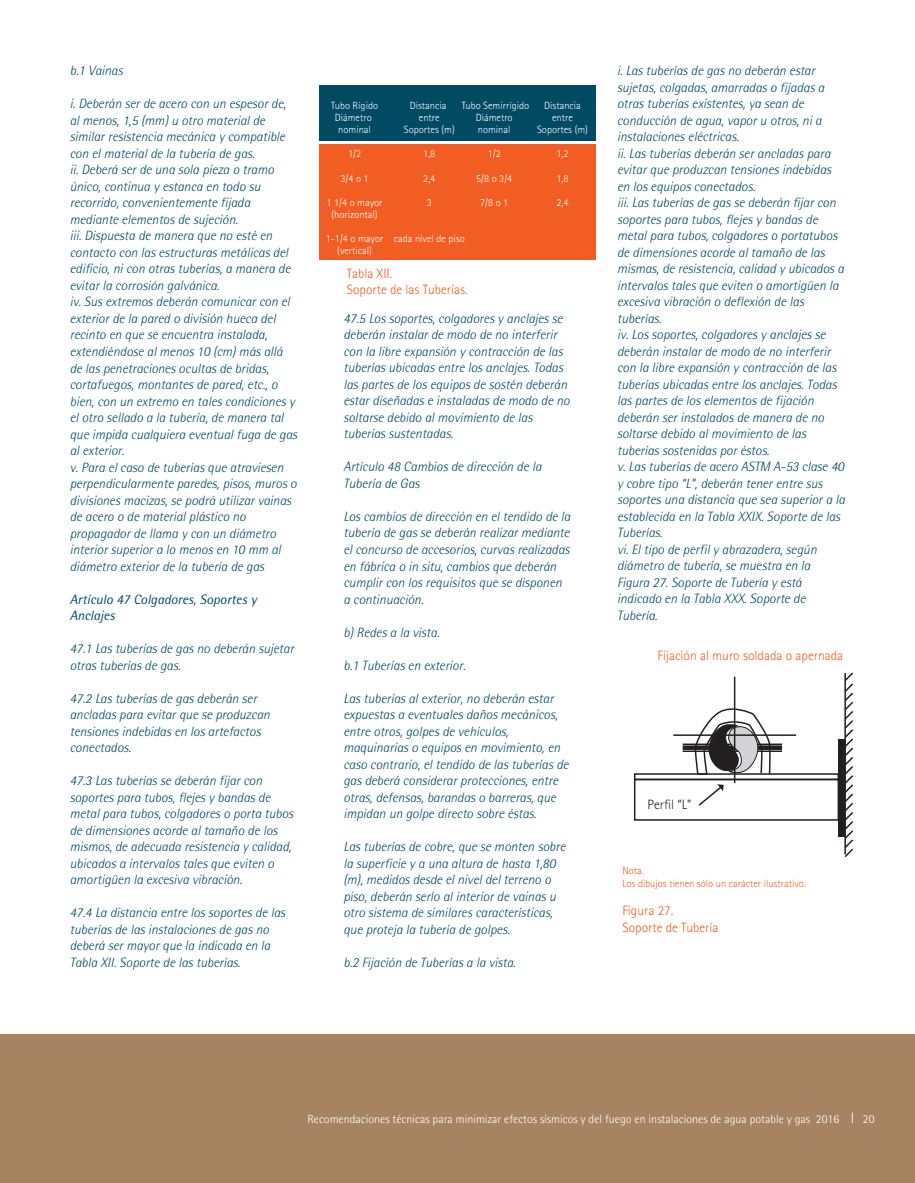
<style>
.page{position:relative;width:915px;height:1183px;background:#fff}
.page>*{position:absolute;margin:0;border:0;box-sizing:border-box;transform-origin:0 0}
.t1{font:italic 300 13.5px/16.5px "Rotis Semi Sans";color:#004a64}
.t2{font:300 13.5px/16.5px "Rotis Sans Serif";color:#f15d22}
.t3{font:italic 13.5px/16.5px "Rotis Semi Sans";color:#004a64}
.t4{font:300 13.5px "Rotis Sans Serif";color:#231f20}
.t5{font:300 12px "Rotis Semi Sans";color:#fff}
.t6{font:300 10.5px/12px "Rotis Sans Serif";color:#fff}
.t7{font:300 10.5px/13.5px "Rotis Sans Serif";color:#f15d22}
.s1{font-size:15px}
</style>
<div class="page">
<div style="left:0;top:1034px;width:914px;height:148px;background:#a68462"></div>
<div style="left:319px;top:144px;width:276px;height:116px;background:#f15d22"></div>
<div style="left:319px;top:85px;width:276px;height:56px;background:#004a64"></div>
<svg style="left:842px;top:672px;width:11px;height:185px"></svg>
<div style="left:838px;top:738px;width:6px;height:98px;background:#231f20"></div>
<div style="left:633px;top:778px;width:205px;height:42px;border:2px solid #231f20"></div>
<div style="left:633px;top:773px;width:205px;height:7px;border:2px solid #231f20"></div>
<svg style="left:682px;top:745px;width:99px;height:4px"></svg>
<hr style="left:682px;top:750px;width:99px;height:1px;background:#231f20">
<hr style="left:682px;top:743px;width:99px;height:1px;background:#231f20">
<svg style="left:694px;top:702px;width:77px;height:73px"></svg>
<hr style="left:733px;top:676px;width:2px;height:107px;background:#231f20">
<hr style="left:673px;top:734px;width:122px;height:1px;background:#231f20">
<svg style="left:698px;top:784px;width:25px;height:22px"></svg>
<p class="t1" style="left:70px;top:62px;width:54px">b.1 Vainas</p>
<p class="t1" style="left:70px;top:95px;width:229px">i. Deberán ser de acero con un espesor de, al menos, 1,5 (mm) u otro material de similar resistencia mecánica y compatible con el material de la tubería de gas.<br>ii. Deberá ser de una sola pieza o tramo único, continua y estanca en todo su recorrido, convenientemente fijada mediante elementos de sujeción.<br>iii. Dispuesta de manera que no esté en contacto con las estructuras metálicas del edificio, ni con otras tuberías, a manera de evitar la corrosión galvánica.<br>iv. Sus extremos deberán comunicar con el exterior de la pared o división hueca del recinto en que se encuentra instalada, extendiéndose al menos 10 (cm) más allá de las penetraciones ocultas de bridas, cortafuegos, montantes de pared, etc., o bien, con un extremo en tales condiciones y el otro sellado a la tubería, de manera tal que impida cualquiera eventual fuga de gas al exterior.<br>v. Para el caso de tuberías que atraviesen perpendicularmente paredes, pisos, muros o divisiones macizas, se podrá utilizar vainas de acero o de material plástico no propagador de llama y con un diámetro interior superior a lo menos en 10 mm al diámetro exterior de la tubería de gas</p>
<p class="t3" style="left:70px;top:590px;width:188px">Artículo 47 Colgadores, Soportes y<br>Anclajes</p>
<p class="t1" style="left:70px;top:640px;width:225px">47.1 Las tuberías de gas no deberán sujetar otras tuberías de gas.</p>
<p class="t1" style="left:70px;top:689px;width:201px">47.2 Las tuberías de gas deberán ser ancladas para evitar que se produzcan tensiones indebidas en los artefactos conectados.</p>
<p class="t1" style="left:70px;top:772px;width:225px">47.3 Las tuberías se deberán fijar con soportes para tubos, flejes y bandas de metal para tubos, colgadores o porta tubos de dimensiones acorde al tamaño de los mismos, de adecuada resistencia y calidad, ubicados a intervalos tales que eviten o amortigüen la excesiva vibración.</p>
<p class="t1" style="left:70px;top:904px;width:217px">47.4 La distancia entre los soportes de las tuberías de las instalaciones de gas no deberá ser mayor que la indicada en la Tabla XII. Soporte de las tuberías.</p>
<p class="t6" style="left:331px;top:100px;width:49px">Tubo Rígido</p>
<p class="t6" style="left:409px;top:100px;width:38px">Distancia</p>
<p class="t6" style="left:461px;top:100px;width:69px">Tubo Semirrígido</p>
<p class="t6" style="left:544px;top:100px;width:38px">Distancia</p>
<p class="t6" style="left:335px;top:112px;width:38px">Diámetro</p>
<p class="t6" style="left:419px;top:112px;width:22px">entre</p>
<p class="t6" style="left:475px;top:112px;width:38px">Diámetro</p>
<p class="t6" style="left:552px;top:112px;width:22px">entre</p>
<p class="t6" style="left:338px;top:124px;width:34px">nominal</p>
<p class="t6" style="left:404px;top:124px;width:52px">Soportes (m)</p>
<p class="t6" style="left:477px;top:124px;width:34px">nominal</p>
<p class="t6" style="left:537px;top:124px;width:52px">Soportes (m)</p>
<p class="t6" style="left:348px;top:148px;width:15px">1/2</p>
<p class="t6" style="left:423px;top:148px;width:14px">1,8</p>
<p class="t6" style="left:487px;top:148px;width:15px">1/2</p>
<p class="t6" style="left:556px;top:148px;width:14px">1,2</p>
<p class="t6" style="left:340px;top:172px;width:30px">3/4 o 1</p>
<p class="t6" style="left:423px;top:172px;width:14px">2,4</p>
<p class="t6" style="left:476px;top:172px;width:38px">5/8 o 3/4</p>
<p class="t6" style="left:556px;top:172px;width:14px">1,8</p>
<p class="t6" style="left:326px;top:196px;width:57px">1 1/4 o mayor</p>
<p class="t6" style="left:426px;top:196px;width:7px">3</p>
<p class="t6" style="left:480px;top:196px;width:30px">7/8 o 1</p>
<p class="t6" style="left:556px;top:196px;width:14px">2,4</p>
<p class="t6" style="left:331px;top:208px;width:48px">(horizontal)</p>
<p class="t6" style="left:337px;top:232px;width:129px;text-indent:-11px">1-1/4 o mayor cada nivel de piso (vertical)</p>
<p class="t2" style="left:347px;top:265px;width:122px">Tabla XII.<br>Soporte de las Tuberías.</p>
<p class="t1" style="left:343px;top:310px;width:228px">47.5 Los soportes, colgadores y anclajes se deberán instalar de modo de no interferir con la libre expansión y contracción de las tuberías ubicadas entre los anclajes. Todas las partes de los equipos de sostén deberán estar diseñadas e instaladas de modo de no soltarse debido al movimiento de las tuberías sustentadas.</p>
<p class="t1" style="left:343px;top:458px;width:200px">Artículo 48 Cambios de dirección de la<br>Tubería de Gas</p>
<p class="t1" style="left:343px;top:508px;width:228px">Los cambios de dirección en el tendido de la tubería de gas se deberán realizar mediante el concurso de accesorios, curvas realizadas en fábrica o in situ, cambios que deberán cumplir con los requisitos que se disponen a continuación.</p>
<p class="t1" style="left:343px;top:623px;width:97px">b) Redes a la vista.</p>
<p class="t1" style="left:343px;top:656px;width:124px">b.1 Tuberías en exterior.</p>
<p class="t1" style="left:343px;top:689px;width:227px">Las tuberías al exterior, no deberán estar expuestas a eventuales daños mecánicos, entre otros, golpes de vehículos, maquinarias o equipos en movimiento, en caso contrario, el tendido de las tuberías de gas deberá considerar protecciones, entre otras, defensas, barandas o barreras, que impidan un golpe directo sobre éstas.</p>
<p class="t1" style="left:343px;top:838px;width:223px">Las tuberías de cobre, que se monten sobre la superficie y a una altura de hasta 1,80 (m), medidos desde el nivel del terreno o piso, deberán serlo al interior de vainas u otro sistema de similares características, que proteja la tubería de golpes.</p>
<p class="t1" style="left:343px;top:953px;width:174px">b.2 Fijación de Tuberías a la vista.</p>
<p class="t1" style="left:617px;top:62px;width:229px">i. Las tuberías de gas no deberán estar sujetas, colgadas, amarradas o fijadas a otras tuberías existentes, ya sean de conducción de agua, vapor u otros, ni a instalaciones eléctricas.<br>ii. Las tuberías deberán ser ancladas para evitar que produzcan tensiones indebidas en los equipos conectados.<br>iii. Las tuberías de gas se deberán fijar con soportes para tubos, flejes y bandas de metal para tubos, colgadores o portatubos de dimensiones acorde al tamaño de las mismas, de resistencia, calidad y ubicados a intervalos tales que eviten o amortigüen la excesiva vibración o deflexión de las tuberías.<br>iv. Los soportes, colgadores y anclajes se deberán instalar de modo de no interferir con la libre expansión y contracción de las tuberías ubicadas entre los anclajes. Todas las partes de los elementos de fijación deberán ser instalados de manera de no soltarse debido al movimiento de las tuberías sostenidas por éstos.<br>v. Las tuberías de acero ASTM A-53 clase 40 y cobre tipo “L”, deberán tener entre sus soportes una distancia que sea superior a la establecida en la Tabla XXIX. Soporte de las Tuberías.<br>vi. El tipo de perfil y abrazadera, según diámetro de tubería, se muestra en la Figura 27. Soporte de Tubería y está indicado en la Tabla XXX. Soporte de Tubería.</p>
<p class="t2" style="left:657px;top:646px;width:187px">Fijación al muro soldada o apernada</p>
<p class="t4" style="left:647px;top:796px;width:45px">Perfil “L”</p>
<p class="t7" style="left:622px;top:863px;width:185px">Nota.<br>Los dibujos tienen sólo un carácter ilustrativo.</p>
<p class="t2" style="left:622px;top:901px;width:97px">Figura 27.<br>Soporte de Tubería</p>
<p class="t5" style="left:307px;top:1111px;width:568px">Recomendaciones técnicas para minimizar efectos sísmicos y del fuego en instalaciones de agua potable y gas 2016 <span class="s1">I</span> 20</p>
</div>
